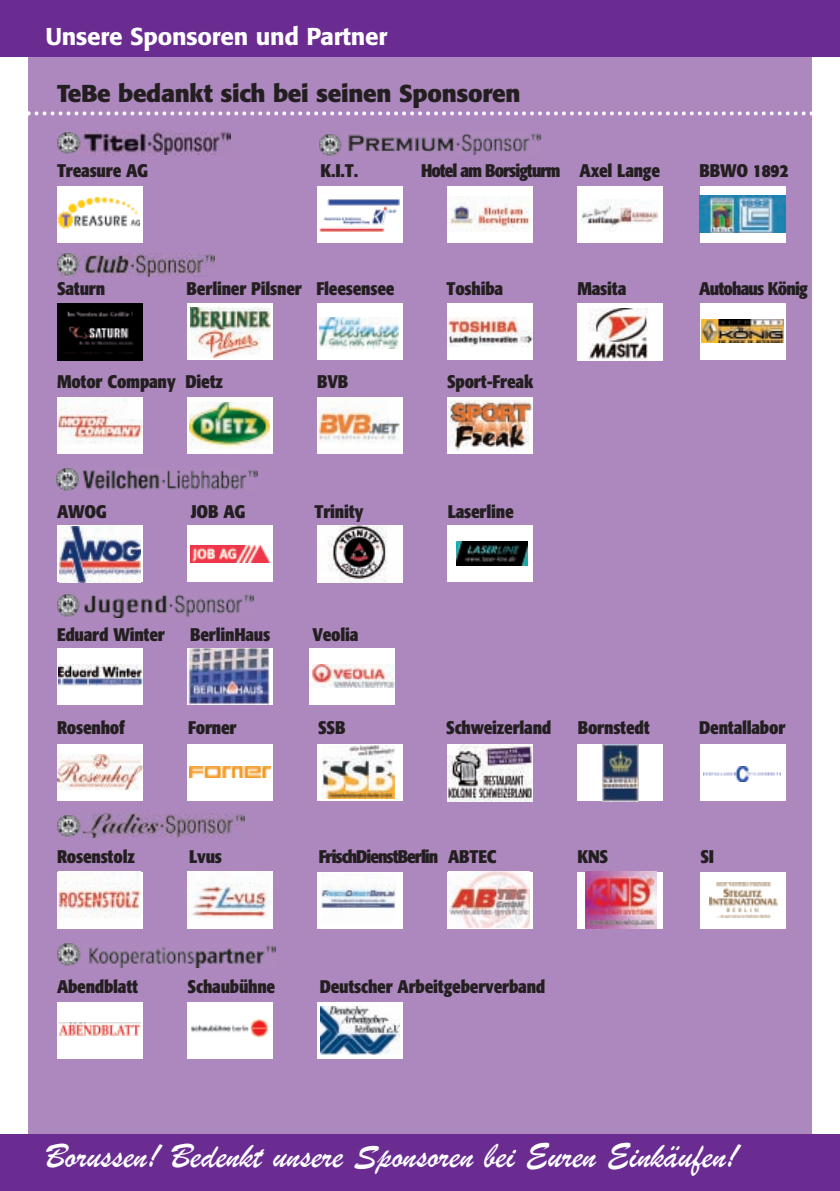
<style>
.page{position:relative;width:840px;height:1191px;background:#fff}
.page>*{position:absolute;margin:0;border:0;box-sizing:border-box;transform-origin:0 0}
.t1{font:36px "Brush Script";color:#fff}
.t2{font:700 24px "FO16";color:#231f20}
.t3{font:500 24px "FO16";color:#fff}
.t4{font:700 condensed 18px "FO16";color:#231f20}
.t5{font:700 condensed 18px "FO16";letter-spacing:-.045em;color:#231f20}
.t6{font:700 condensed 18px "FO16";letter-spacing:-.035em;color:#231f20}
</style>
<div class="page">
<div style="left:28px;top:28px;width:783px;height:1134px;background:#ad88be"></div>
<div style="left:0;top:0;width:839px;height:57px;background:#6a2c91"></div>
<div style="left:0;top:1134px;width:839px;height:57px;background:#6a2c91"></div>
<svg style="left:447px;top:871px;width:85px;height:57px"></svg>
<img style="left:448px;top:871px;width:81px;height:56px">
<div style="left:317px;top:303px;width:85px;height:57px;background:#fff"></div>
<img style="left:319px;top:318px;width:80px;height:30px">
<div style="left:447px;top:525px;width:85px;height:57px;background:#fff"></div>
<img style="left:456px;top:541px;width:71px;height:24px">
<img style="left:57px;top:303px;width:85px;height:57px">
<div style="left:57px;top:1002px;width:85px;height:56px;background:#fff"></div>
<img style="left:59px;top:1022px;width:81px;height:13px">
<div style="left:187px;top:1002px;width:85px;height:56px;background:#fff"></div>
<img style="left:191px;top:1018px;width:78px;height:20px">
<div style="left:317px;top:1002px;width:85px;height:56px;background:#fff"></div>
<img style="left:320px;top:1006px;width:79px;height:48px">
<div style="left:317px;top:871px;width:85px;height:57px;background:#fff"></div>
<img style="left:321px;top:873px;width:74px;height:36px">
<svg style="left:57px;top:525px;width:85px;height:57px"></svg>
<img style="left:59px;top:526px;width:81px;height:56px">
<div style="left:187px;top:525px;width:85px;height:57px;background:#fff"></div>
<img style="left:190px;top:545px;width:80px;height:17px">
<img style="left:57px;top:397px;width:85px;height:57px">
<div style="left:699px;top:303px;width:85px;height:57px;background:#fff"></div>
<img style="left:701px;top:319px;width:82px;height:23px">
<div style="left:699px;top:744px;width:85px;height:57px;background:#fff"></div>
<img style="left:703px;top:766px;width:77px;height:15px">
<img style="left:317px;top:525px;width:85px;height:57px">
<div style="left:187px;top:303px;width:85px;height:57px;background:#fff"></div>
<img style="left:191px;top:307px;width:79px;height:51px">
<div style="left:317px;top:397px;width:85px;height:57px;background:#fff"></div>
<img style="left:318px;top:397px;width:81px;height:46px">
<div style="left:577px;top:744px;width:85px;height:57px;background:#fff"></div>
<img style="left:602px;top:744px;width:36px;height:57px">
<div style="left:309px;top:648px;width:85px;height:57px;background:#fff"></div>
<img style="left:312px;top:664px;width:82px;height:24px">
<div style="left:57px;top:648px;width:85px;height:57px;background:#fff"></div>
<img style="left:58px;top:664px;width:84px;height:21px">
<div style="left:317px;top:744px;width:85px;height:57px;background:#fff"></div>
<img style="left:322px;top:745px;width:72px;height:53px">
<img style="left:447px;top:744px;width:85px;height:57px">
<div style="left:187px;top:744px;width:85px;height:57px;background:#fff"></div>
<img style="left:189px;top:766px;width:81px;height:11px">
<div style="left:577px;top:871px;width:85px;height:57px;background:#fff"></div>
<img style="left:584px;top:871px;width:71px;height:57px">
<div style="left:699px;top:871px;width:85px;height:57px;background:#fff"></div>
<img style="left:709px;top:883px;width:67px;height:34px">
<div style="left:187px;top:648px;width:85px;height:57px;background:linear-gradient(to bottom,#ecf5fa,#e4eaf5)"></div>
<img style="left:188px;top:648px;width:81px;height:56px">
<img style="left:187px;top:871px;width:85px;height:57px">
<div style="left:577px;top:186px;width:85px;height:56px;background:#fff"></div>
<img style="left:581px;top:200px;width:77px;height:32px">
<div style="left:447px;top:186px;width:85px;height:56px;background:#fff"></div>
<img style="left:447px;top:197px;width:83px;height:34px">
<div style="left:317px;top:186px;width:85px;height:56px;background:#fff"></div>
<img style="left:319px;top:199px;width:80px;height:33px">
<div style="left:699px;top:186px;width:85px;height:56px;background:#fff"></div>
<img style="left:699px;top:196px;width:85px;height:37px">
<div style="left:57px;top:744px;width:85px;height:57px;background:#fff"></div>
<img style="left:58px;top:754px;width:84px;height:37px">
<svg style="left:57px;top:871px;width:85px;height:57px"></svg>
<img style="left:59px;top:871px;width:81px;height:56px">
<div style="left:447px;top:303px;width:85px;height:57px;background:#fff"></div>
<img style="left:447px;top:317px;width:85px;height:29px">
<div style="left:187px;top:397px;width:85px;height:57px;background:#fff"></div>
<img style="left:189px;top:402px;width:80px;height:47px">
<div style="left:577px;top:303px;width:85px;height:57px;background:#fff"></div>
<img style="left:588px;top:309px;width:60px;height:51px">
<div style="left:447px;top:397px;width:85px;height:57px;background:#fff"></div>
<img style="left:448px;top:400px;width:84px;height:50px">
<div style="left:57px;top:186px;width:85px;height:56px;background:#fff"></div>
<img style="left:58px;top:198px;width:81px;height:30px">
<img style="left:58px;top:132px;width:172px;height:23px">
<img style="left:348px;top:133px;width:192px;height:22px">
<img style="left:57px;top:254px;width:158px;height:22px">
<img style="left:89px;top:945px;width:186px;height:22px">
<img style="left:57px;top:468px;width:200px;height:23px">
<img style="left:57px;top:594px;width:23px;height:23px">
<img style="left:58px;top:815px;width:23px;height:22px">
<img style="left:58px;top:944px;width:23px;height:22px">
<img style="left:319px;top:134px;width:23px;height:22px">
<img style="left:83px;top:594px;width:170px;height:23px">
<img style="left:82px;top:813px;width:162px;height:24px">
<svg style="left:28px;top:111px;width:784px;height:4px"></svg>
<h2 class="t3" style="left:45px;top:23px;width:343px">Unsere Sponsoren und Partner</h2>
<h2 class="t2" style="left:57px;top:80px;width:464px">TeBe bedankt sich bei seinen Sponsoren</h2>
<p class="t4" style="left:57px;top:161px;width:92px">Treasure AG</p>
<p class="t4" style="left:320px;top:161px;width:39px">K.I.T.</p>
<p class="t5" style="left:421px;top:161px;width:240px">Hotel am Borsigturm Axel Lange</p>
<p class="t4" style="left:699px;top:161px;width:90px">BBWO 1892</p>
<p class="t4" style="left:57px;top:278px;width:49px">Saturn</p>
<p class="t4" style="left:186px;top:278px;width:209px">Berliner Pilsner Fleesensee</p>
<p class="t4" style="left:446px;top:278px;width:58px">Toshiba</p>
<p class="t4" style="left:577px;top:278px;width:50px">Masita</p>
<p class="t6" style="left:699px;top:278px;width:110px">Autohaus König</p>
<p class="t4" style="left:57px;top:371px;width:167px">Motor Company Dietz</p>
<p class="t4" style="left:317px;top:371px;width:32px">BVB</p>
<p class="t4" style="left:447px;top:371px;width:88px">Sport-Freak</p>
<p class="t4" style="left:57px;top:501px;width:51px">AWOG</p>
<p class="t4" style="left:191px;top:501px;width:56px">JOB AG</p>
<p class="t4" style="left:314px;top:501px;width:50px">Trinity</p>
<p class="t4" style="left:447px;top:501px;width:67px">Laserline</p>
<p class="t4" style="left:57px;top:624px;width:109px">Eduard Winter</p>
<p class="t4" style="left:190px;top:624px;width:81px">BerlinHaus</p>
<p class="t4" style="left:312px;top:624px;width:47px">Veolia</p>
<p class="t4" style="left:57px;top:717px;width:69px">Rosenhof</p>
<p class="t4" style="left:188px;top:717px;width:50px">Forner</p>
<p class="t4" style="left:318px;top:717px;width:29px">SSB</p>
<p class="t4" style="left:446px;top:717px;width:106px">Schweizerland</p>
<p class="t4" style="left:577px;top:717px;width:73px">Bornstedt</p>
<p class="t4" style="left:698px;top:717px;width:88px">Dentallabor</p>
<p class="t4" style="left:57px;top:846px;width:79px">Rosenstolz</p>
<p class="t4" style="left:189px;top:846px;width:34px">Lvus</p>
<p class="t5" style="left:318px;top:846px;width:179px">FrischDienstBerlin ABTEC</p>
<p class="t4" style="left:577px;top:846px;width:32px">KNS</p>
<p class="t4" style="left:700px;top:846px;width:15px">SI</p>
<p class="t4" style="left:57px;top:976px;width:82px">Abendblatt</p>
<p class="t4" style="left:187px;top:976px;width:89px">Schaubühne</p>
<p class="t4" style="left:319px;top:976px;width:227px">Deutscher Arbeitgeberverband</p>
<h1 class="t1" style="left:45px;top:1133px;width:694px">Borussen! Bedenkt unsere Sponsoren bei Euren Einkäufen!</h1>
</div>
